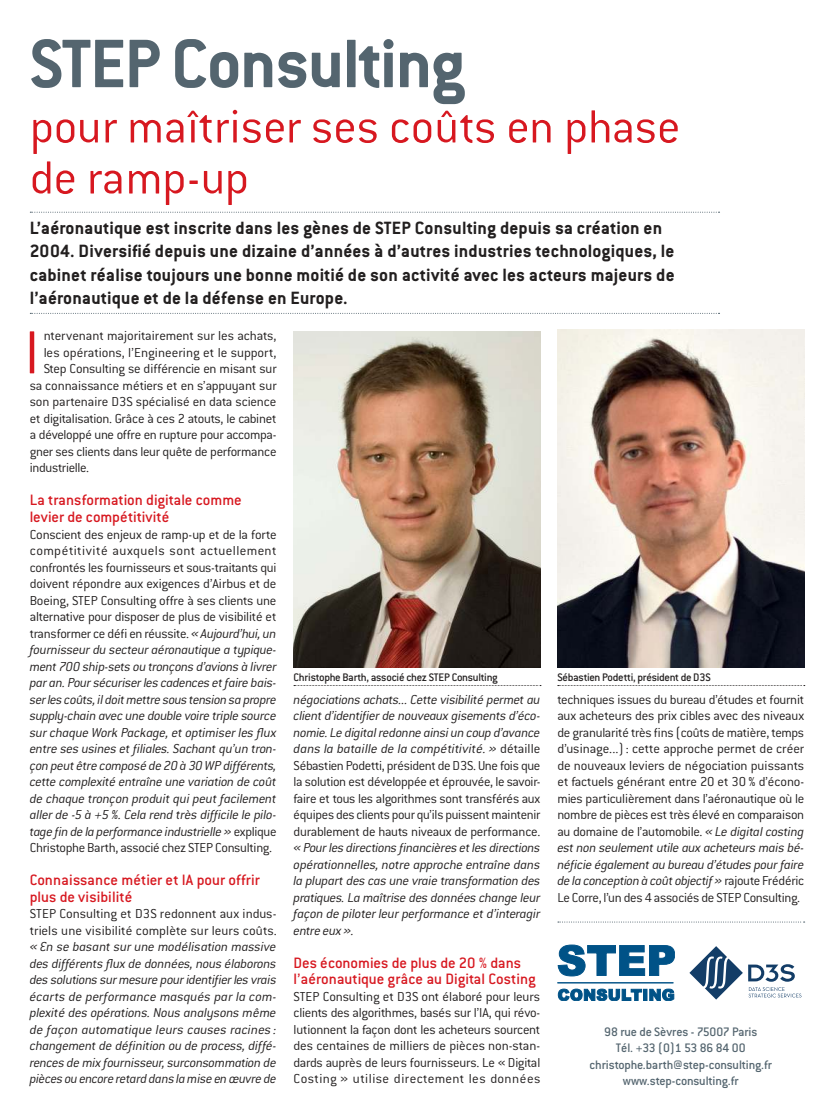
<style>
.page{position:relative;width:834px;height:1115px;background:#fff}
.page>*{position:absolute;margin:0;border:0;box-sizing:border-box;transform-origin:0 0}
.t1{font:700 75.15px "Conduit ITC";letter-spacing:-.02em;color:#54656f}
.t2{font:300 66.75px "Conduit ITC";color:#d71820}
.t3{font:300 51px/51px "Conduit ITC";letter-spacing:-.005em;color:#d71820}
.t4{font:700 19.5px/23.4px "Conduit ITC";letter-spacing:.01em;color:#221f1f}
.t5{font:500 16.5px/16.5px "Conduit ITC";color:#d71820}
.t6{font:300 14.25px/16.5px "Conduit ITC";letter-spacing:-.01em;color:#221f1f;text-align:justify}
.t7{font:italic 300 14.25px/16.5px "Conduit ITC";letter-spacing:-.02em;color:#221f1f;text-align:justify}
.t8{font:500 13.5px/16.5px "Conduit ITC";letter-spacing:-.01em;color:#54656f;text-align:center}
.t9{font:500 12px "Conduit ITC";letter-spacing:-.025em;color:#221f1f}
.s1{font-style:normal}
.s2{font-style:italic}
</style>
<div class="page">
<svg style="left:558px;top:921px;width:246px;height:1px"></svg>
<svg style="left:30px;top:211px;width:689px;height:2px"></svg>
<svg style="left:30px;top:313px;width:689px;height:1px"></svg>
<img style="left:293px;top:332px;width:247px;height:335px">
<img style="left:557px;top:330px;width:247px;height:337px">
<svg style="left:294px;top:685px;width:247px;height:1px"></svg>
<svg style="left:557px;top:685px;width:247px;height:1px"></svg>
<svg style="left:689px;top:946px;width:53px;height:53px"></svg>
<svg style="left:748px;top:964px;width:53px;height:33px"></svg>
<svg style="left:557px;top:944px;width:117px;height:32px"></svg>
<svg style="left:557px;top:988px;width:85px;height:12px"></svg>
<div style="left:643px;top:988px;width:4px;height:12px;border:1px solid #005287"></div>
<svg style="left:649px;top:988px;width:25px;height:12px"></svg>
<hr style="left:557px;top:981px;width:116px;height:1px;background:#005287">
<h1 class="t1" style="left:30px;top:36px;width:436px">STEP Consulting</h1>
<h3 class="t3" style="left:30px;top:104px;width:652px">pour maîtriser ses coûts en phase de ramp-up</h3>
<p class="t4" style="left:30px;top:218px;width:646px">L’aéronautique est inscrite dans les gènes de STEP Consulting depuis sa création en 2004. Diversifié depuis une dizaine d’années à d’autres industries technologiques, le cabinet réalise toujours une bonne moitié de son activité avec les acteurs majeurs de l’aéronautique et de la défense en Europe.</p>
<h2 class="t2" style="left:24px;top:324px;width:17px">I</h2>
<p class="t6" style="left:44px;top:328px;width:234px">ntervenant majoritairement sur les achats,</p>
<p class="t6" style="left:44px;top:345px;width:234px">les opérations, l’Engineering et le support,</p>
<p class="t6" style="left:44px;top:361px;width:234px">Step Consulting se différencie en misant sur</p>
<p class="t6" style="left:30px;top:378px;width:248px">sa connaissance métiers et en s’appuyant sur</p>
<p class="t6" style="left:30px;top:394px;width:248px">son partenaire D3S spécialisé en data science</p>
<p class="t6" style="left:30px;top:411px;width:248px">et digitalisation. Grâce à ces 2 atouts, le cabinet</p>
<p class="t6" style="left:30px;top:427px;width:248px">a développé une offre en rupture pour accompa-</p>
<p class="t6" style="left:30px;top:444px;width:248px">gner ses clients dans leur quête de performance</p>
<p class="t6" style="left:30px;top:460px;width:61px">industrielle.</p>
<p class="t5" style="left:30px;top:493px;width:213px">La transformation digitale comme levier de compétitivité</p>
<p class="t7" style="left:30px;top:527px;width:248px"><span class="s1">Conscient des enjeux de ramp-up et de la forte compétitivité auxquels sont actuellement confrontés les fournisseurs et sous-traitants qui doivent répondre aux exigences d’Airbus et de Boeing, STEP Consulting offre à ses clients une alternative pour disposer de plus de visibilité et transformer ce défi en réussite.</span> « Aujourd’hui, un fournisseur du secteur aéronautique a typique&shy;ment 700 ship-sets ou tronçons d’avions à livrer par an. Pour sécuriser les cadences et faire bais&shy;ser les coûts, il doit mettre sous tension sa propre supply-chain avec une double voire triple source sur chaque Work Package, et optimiser les flux entre ses usines et filiales. Sachant qu’un tron&shy;çon peut être composé de 20 à 30 WP différents, cette complexité entraîne une variation de coût de chaque tronçon produit qui peut facilement aller de -5 à +5 %. Cela rend très difficile le pilo&shy;tage fin de la performance industrielle » <span class="s1">explique Christophe Barth, associé chez STEP Consulting.</span></p>
<p class="t5" style="left:30px;top:872px;width:231px">Connaissance métier et IA pour offrir plus de visibilité</p>
<p class="t6" style="left:30px;top:906px;width:248px">STEP Consulting et D3S redonnent aux indus&shy;triels une visibilité complète sur leurs coûts.</p>
<p class="t7" style="left:30px;top:939px;width:248px">« En se basant sur une modélisation massive des différents flux de données, nous élaborons des solutions sur mesure pour identifier les vrais écarts de performance masqués par la com&shy;plexité des opérations. Nous analysons même de façon automatique leurs causes racines : changement de définition ou de process, diffé&shy;rences de mix fournisseur, surconsommation de pièces ou encore retard dans la mise en œuvre de</p>
<p class="t9" style="left:293px;top:672px;width:206px">Christophe Barth, associé chez STEP Consulting</p>
<p class="t9" style="left:557px;top:672px;width:155px">Sébastien Podetti, président de D3S</p>
<p class="t6" style="left:293px;top:691px;width:248px"><span class="s2">négociations achats... Cette visibilité permet au client d’identifier de nouveaux gisements d’éco&shy;nomie. Le digital redonne ainsi un coup d’avance dans la bataille de la compétitivité. »</span> détaille Sébastien Podetti, président de D3S. Une fois que la solution est développée et éprouvée, le savoir&shy;faire et tous les algorithmes sont transférés aux équipes des clients pour qu’ils puissent maintenir durablement de hauts niveaux de performance.</p>
<p class="t7" style="left:293px;top:840px;width:248px">« Pour les directions financières et les directions opérationnelles, notre approche entraîne dans la plupart des cas une vraie transformation des pratiques. La maîtrise des données change leur façon de piloter leur performance et d’interagir entre eux ».</p>
<p class="t5" style="left:293px;top:955px;width:243px">Des économies de plus de 20 % dans l’aéronautique grâce au Digital Costing</p>
<p class="t6" style="left:293px;top:988px;width:248px">STEP Consulting et D3S ont élaboré pour leurs clients des algorithmes, basés sur l’IA, qui révo&shy;lutionnent la façon dont les acheteurs sourcent des centaines de milliers de pièces non-stan&shy;dards auprès de leurs fournisseurs. Le « Digital Costing » utilise directement les données</p>
<p class="t6" style="left:557px;top:691px;width:248px">techniques issues du bureau d’études et fournit aux acheteurs des prix cibles avec des niveaux de granularité très fins (coûts de matière, temps d’usinage...) : cette approche permet de créer de nouveaux leviers de négociation puissants et factuels générant entre 20 et 30 % d’écono&shy;mies particulièrement dans l’aéronautique où le nombre de pièces est très élevé en comparaison au domaine de l’automobile. <span class="s2">« Le digital costing est non seulement utile aux acheteurs mais bé&shy;néficie également au bureau d’études pour faire de la conception à coût objectif »</span> rajoute Frédéric Le Corre, l’un des 4 associés de STEP Consulting.</p>
<p class="t8" style="left:589px;top:1023px;width:184px">98 rue de Sèvres - 75007 Paris<br>Tél. +33 (0)1 53 86 84 00 christophe.barth@step-consulting.fr www.step-consulting.fr</p>
</div>
